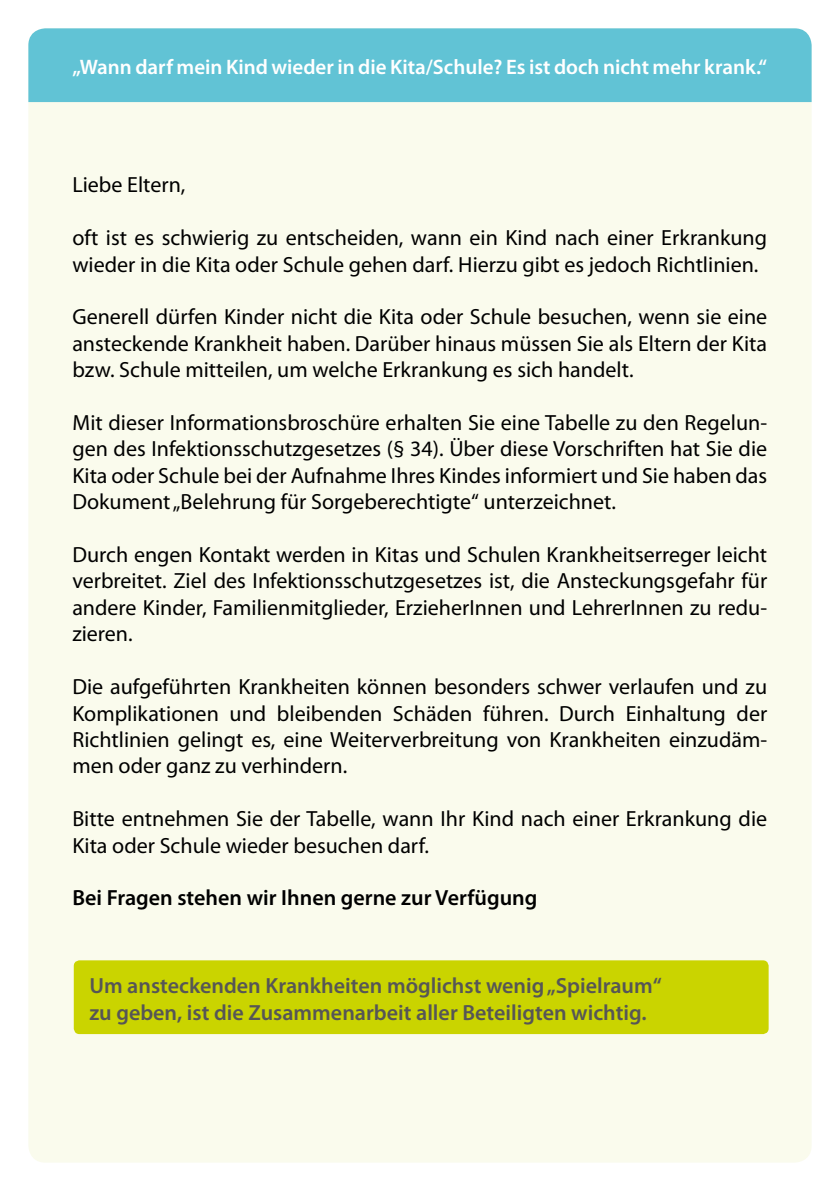
<style>
.page{position:relative;width:840px;height:1191px;background:#fff}
.page>*{position:absolute;margin:0;border:0;box-sizing:border-box;transform-origin:0 0}
.t1{font:22px/26.4px "Myriad Pro";color:#000;text-align:justify}
.t2{font:600 22px/26.4px "Myriad Pro";color:#565656}
.t3{font:600 22px "Myriad Pro";color:#000}
.t4{font:600 21px "Myriad Pro";color:#fff}
</style>
<div class="page">
<div style="left:28px;top:28px;width:783px;height:1134px;background:#fafbed;border-radius:17px"></div>
<div style="left:28px;top:28px;width:783px;height:74px;background:#61c3d5"></div>
<div style="left:74px;top:960px;width:694px;height:74px;background:#cad400;border-radius:6px"></div>
<p class="t4" style="left:72px;top:56px;width:696px">„Wann darf mein Kind wieder in die Kita/Schule? Es ist doch nicht mehr krank.“</p>
<p class="t1" style="left:72px;top:172px;width:114px">Liebe Eltern,</p>
<p class="t1" style="left:72px;top:225px;width:696px">oft ist es schwierig zu entscheiden, wann ein Kind nach einer Erkrankung wieder in die Kita oder Schule gehen darf. Hierzu gibt es jedoch Richtlinien.</p>
<p class="t1" style="left:72px;top:304px;width:696px">Generell dürfen Kinder nicht die Kita oder Schule besuchen, wenn sie eine ansteckende Krankheit haben. Darüber hinaus müssen Sie als Eltern der Kita bzw. Schule mitteilen, um welche Erkrankung es sich handelt.</p>
<p class="t1" style="left:72px;top:410px;width:696px">Mit dieser Informationsbroschüre erhalten Sie eine Tabelle zu den Regelun&shy;gen des Infektionsschutzgesetzes (§ 34). Über diese Vorschriften hat Sie die Kita oder Schule bei der Aufnahme Ihres Kindes informiert und Sie haben das Dokument „Belehrung für Sorgeberechtigte“ unterzeichnet.</p>
<p class="t1" style="left:72px;top:542px;width:696px">Durch engen Kontakt werden in Kitas und Schulen Krankheitserreger leicht verbreitet. Ziel des Infektionsschutzgesetzes ist, die Ansteckungsgefahr für andere Kinder, Familienmitglieder, ErzieherInnen und LehrerInnen zu redu&shy;zieren.</p>
<p class="t1" style="left:72px;top:674px;width:696px">Die aufgeführten Krankheiten können besonders schwer verlaufen und zu Komplikationen und bleibenden Schäden führen. Durch Einhaltung der Richtlinien gelingt es, eine Weiterverbreitung von Krankheiten einzudäm&shy;men oder ganz zu verhindern.</p>
<p class="t1" style="left:72px;top:806px;width:696px">Bitte entnehmen Sie der Tabelle, wann Ihr Kind nach einer Erkrankung die<br>Kita oder Schule wieder besuchen darf.</p>
<p class="t3" style="left:72px;top:885px;width:466px">Bei Fragen stehen wir Ihnen gerne zur Verfügung</p>
<p class="t2" style="left:89px;top:973px;width:573px">Um ansteckenden Krankheiten möglichst wenig „Spielraum“ zu geben, ist die Zusammenarbeit aller Beteiligten wichtig.</p>
</div>
